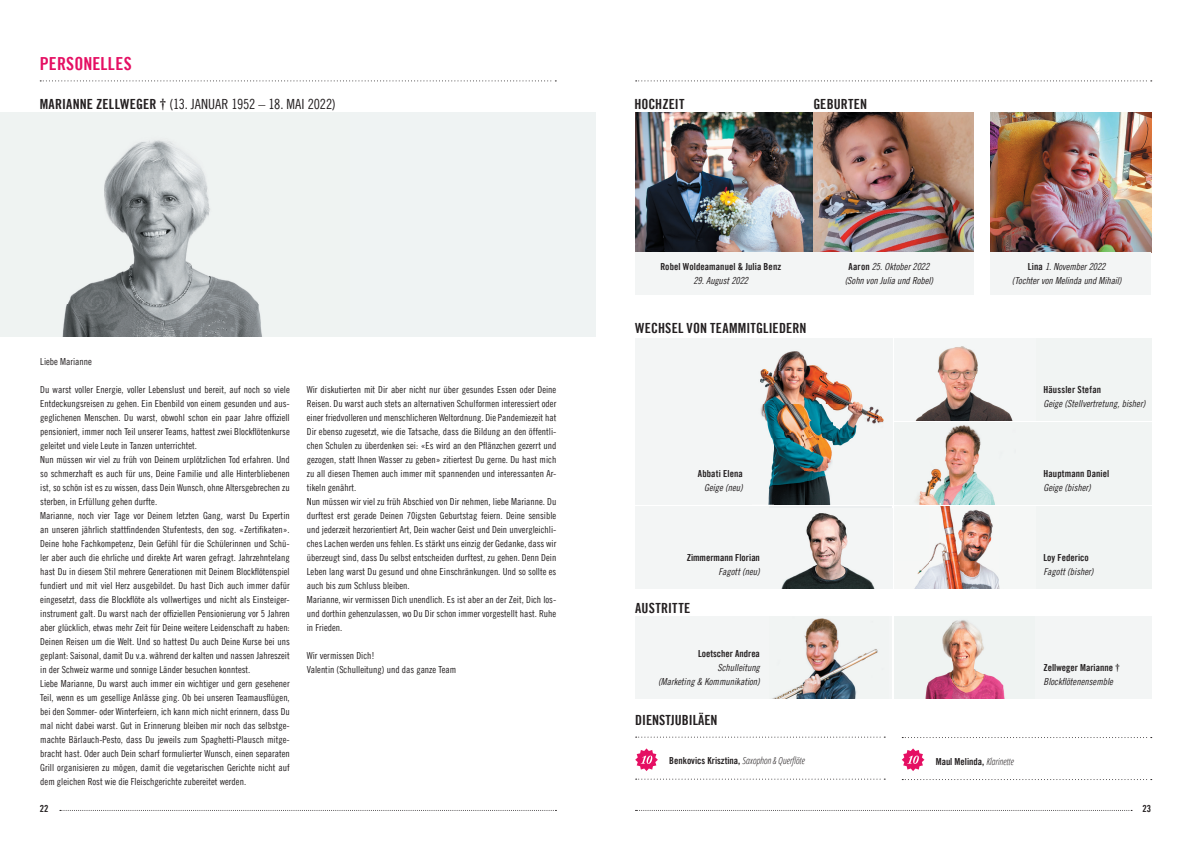
<style>
.page{position:relative;width:1191px;height:842px;background:#fff}
.page>*{position:absolute;margin:0;border:0;box-sizing:border-box;transform-origin:0 0}
.t1{font:18px "Trade Gothic LT Bold Cond Twenty";letter-spacing:.01em;color:#e50f63}
.t2{font:14px "Trade Gothic LT Bold Cond Twenty";letter-spacing:.005em;color:#231f20}
.t3{font:14px "Trade Gothic LT Cond Eighteen";letter-spacing:-.005em;color:#231f20}
.t4{font:9.7px/14px "Trade Gothic LT Cond Eighteen";color:#231f20}
.t5{font:9.7px/14px "Trade Gothic LT Cond Eighteen Obl";color:#231f20;text-align:center}
.t6{font:9.7px "Trade Gothic LT Bold Cond Twenty";color:#231f20}
.s1{font-family:"Trade Gothic LT Bold Cond Twenty"}
.s2{font-family:"Open Sans Condensed";font-weight:300;font-style:italic}
</style>
<div class="page">
<svg style="left:40px;top:80px;width:516px;height:1px"></svg>
<svg style="left:635px;top:80px;width:516px;height:1px"></svg>
<svg style="left:60px;top:810px;width:496px;height:1px"></svg>
<svg style="left:635px;top:810px;width:497px;height:1px"></svg>
<div style="left:0;top:113px;width:595px;height:224px;background:#eff3f3"></div>
<img style="left:62px;top:140px;width:200px;height:197px">
<div style="left:751px;top:506px;width:141px;height:83px;background:#f3f5f5"></div>
<img style="left:781px;top:513px;width:94px;height:76px">
<div style="left:635px;top:506px;width:133px;height:83px;background:#f3f5f5"></div>
<svg style="left:635px;top:737px;width:250px;height:1px"></svg>
<svg style="left:635px;top:779px;width:250px;height:1px"></svg>
<svg style="left:902px;top:737px;width:249px;height:1px"></svg>
<svg style="left:902px;top:779px;width:249px;height:1px"></svg>
<div style="left:1035px;top:338px;width:116px;height:83px;background:#f1f4f3"></div>
<div style="left:1035px;top:422px;width:116px;height:83px;background:#f1f4f3"></div>
<div style="left:1035px;top:506px;width:116px;height:83px;background:#f1f4f3"></div>
<div style="left:635px;top:338px;width:116px;height:167px;background:#f3f5f5"></div>
<div style="left:751px;top:617px;width:141px;height:82px;background:#f3f5f5"></div>
<img style="left:772px;top:618px;width:106px;height:81px">
<img style="left:894px;top:338px;width:141px;height:83px">
<img style="left:894px;top:422px;width:141px;height:83px">
<img style="left:913px;top:506px;width:91px;height:83px">
<img style="left:751px;top:338px;width:141px;height:133px">
<img style="left:751px;top:471px;width:141px;height:34px">
<img style="left:635px;top:113px;width:338px;height:140px">
<img style="left:990px;top:113px;width:161px;height:140px">
<img style="left:894px;top:617px;width:141px;height:82px">
<div style="left:1035px;top:617px;width:116px;height:82px;background:#f3f5f5"></div>
<svg style="left:635px;top:748px;width:23px;height:23px"></svg>
<svg style="left:901px;top:748px;width:23px;height:23px"></svg>
<div style="left:635px;top:253px;width:180px;height:42px;background:#f3f5f5"></div>
<div style="left:813px;top:253px;width:160px;height:42px;background:#f3f5f5"></div>
<div style="left:990px;top:253px;width:161px;height:42px;background:#f3f5f5"></div>
<div style="left:635px;top:617px;width:133px;height:82px;background:#f3f5f5"></div>
<h1 class="t1" style="left:40px;top:52px;width:93px">PERSONELLES</h1>
<h2 class="t3" style="left:40px;top:96px;width:298px"><span class="s1">MARIANNE ZELLWEGER †</span> (13. JANUAR 1952 – 18. MAI 2022)</h2>
<p class="t4" style="left:40px;top:354px;width:53px">Liebe Marianne</p>
<p class="t4" style="left:40px;top:382px;width:251px">Du warst voller Energie, voller Lebenslust und bereit, auf noch so viele Entdeckungsreisen zu gehen. Ein Ebenbild von einem gesunden und aus&shy;geglichenen Menschen. Du warst, obwohl schon ein paar Jahre offiziell pensioniert, immer noch Teil unserer Teams, hattest zwei Blockflötenkurse geleitet und viele Leute in Tanzen unterrichtet.<br>Nun müssen wir viel zu früh von Deinem urplötzlichen Tod erfahren. Und so schmerzhaft es auch für uns, Deine Familie und alle Hinterbliebenen ist, so schön ist es zu wissen, dass Dein Wunsch, ohne Altersgebrechen zu sterben, in Erfüllung gehen durfte.<br>Marianne, noch vier Tage vor Deinem letzten Gang, warst Du Expertin an unseren jährlich stattfindenden Stufentests, den sog. «Zertifikaten».<br>Deine hohe Fachkompetenz, Dein Gefühl für die Schülerinnen und Schü&shy;ler aber auch die ehrliche und direkte Art waren gefragt. Jahrzehntelang hast Du in diesem Stil mehrere Generationen mit Deinem Blockflötenspiel fundiert und mit viel Herz ausgebildet. Du hast Dich auch immer dafür eingesetzt, dass die Blockflöte als vollwertiges und nicht als Einsteiger&shy;instrument galt. Du warst nach der offiziellen Pensionierung vor 5 Jahren aber glücklich, etwas mehr Zeit für Deine weitere Leidenschaft zu haben:<br>Deinen Reisen um die Welt. Und so hattest Du auch Deine Kurse bei uns geplant: Saisonal, damit Du v.a. während der kalten und nassen Jahreszeit in der Schweiz warme und sonnige Länder besuchen konntest.<br>Liebe Marianne, Du warst auch immer ein wichtiger und gern gesehener Teil, wenn es um gesellige Anlässe ging. Ob bei unseren Teamausflügen, bei den Sommer- oder Winterfeiern, ich kann mich nicht erinnern, dass Du mal nicht dabei warst. Gut in Erinnerung bleiben mir noch das selbstge&shy;machte Bärlauch-Pesto, dass Du jeweils zum Spaghetti-Plausch mitge&shy;bracht hast. Oder auch Dein scharf formulierter Wunsch, einen separaten Grill organisieren zu mögen, damit die vegetarischen Gerichte nicht auf dem gleichen Rost wie die Fleischgerichte zubereitet werden.</p>
<p class="t4" style="left:307px;top:382px;width:251px">Wir diskutierten mit Dir aber nicht nur über gesundes Essen oder Deine Reisen. Du warst auch stets an alternativen Schulformen interessiert oder einer friedvolleren und menschlicheren Weltordnung. Die Pandemiezeit hat Dir ebenso zugesetzt, wie die Tatsache, dass die Bildung an den öffentli&shy;chen Schulen zu überdenken sei: «Es wird an den Pflänzchen gezerrt und gezogen, statt Ihnen Wasser zu geben» zitiertest Du gerne. Du hast mich zu all diesen Themen auch immer mit spannenden und interessanten Ar&shy;tikeln genährt.<br>Nun müssen wir viel zu früh Abschied von Dir nehmen, liebe Marianne. Du durftest erst gerade Deinen 70igsten Geburtstag feiern. Deine sensible und jederzeit herzorientiert Art, Dein wacher Geist und Dein unvergleichli&shy;ches Lachen werden uns fehlen. Es stärkt uns einzig der Gedanke, dass wir überzeugt sind, dass Du selbst entscheiden durftest, zu gehen. Denn Dein Leben lang warst Du gesund und ohne Einschränkungen. Und so sollte es auch bis zum Schluss bleiben.<br>Marianne, wir vermissen Dich unendlich. Es ist aber an der Zeit, Dich los&shy;und dorthin gehenzulassen, wo Du Dir schon immer vorgestellt hast. Ruhe in Frieden.</p>
<p class="t4" style="left:307px;top:648px;width:151px">Wir vermissen Dich!<br>Valentin (Schulleitung) und das ganze Team</p>
<h2 class="t2" style="left:634px;top:95px;width:52px">HOCHZEIT</h2>
<h2 class="t2" style="left:813px;top:95px;width:55px">GEBURTEN</h2>
<p class="t6" style="left:660px;top:261px;width:122px">Robel Woldeamanuel &amp; Julia Benz</p>
<p class="t5" style="left:693px;top:274px;width:56px">29. August 2022</p>
<h2 class="t2" style="left:635px;top:319px;width:173px">WECHSEL VON TEAMMITGLIEDERN</h2>
<p class="t6" style="left:698px;top:467px;width:47px">Abbati Elena</p>
<p class="t5" style="left:704px;top:480px;width:40px">Geige (neu)</p>
<p class="t6" style="left:686px;top:551px;width:75px">Zimmermann Florian</p>
<p class="t5" style="left:718px;top:564px;width:43px">Fagott (neu)</p>
<h2 class="t2" style="left:635px;top:599px;width:57px">AUSTRITTE</h2>
<p class="t6" style="left:698px;top:648px;width:63px">Loetscher Andrea</p>
<p class="t5" style="left:658px;top:660px;width:103px;text-align:right">Schulleitung<br>(Marketing &amp; Kommunikation)</p>
<h2 class="t2" style="left:635px;top:711px;width:84px">DIENSTJUBILÄEN</h2>
<p class="t5" style="left:844px;top:260px;width:90px"><span class="s1">Aaron</span> 25. Oktober 2022 (Sohn von Julia und Robel)</p>
<p class="t5" style="left:1012px;top:260px;width:111px"><span class="s1">Lina</span> 1. November 2022<br>(Tochter von Melinda und Mihail)</p>
<p class="t6" style="left:1043px;top:383px;width:59px">Häussler Stefan</p>
<p class="t5" style="left:1043px;top:396px;width:103px">Geige (Stellvertretung, bisher)</p>
<p class="t6" style="left:1043px;top:467px;width:67px">Hauptmann Daniel</p>
<p class="t5" style="left:1043px;top:480px;width:49px">Geige (bisher)</p>
<p class="t6" style="left:1043px;top:551px;width:47px">Loy Federico</p>
<p class="t5" style="left:1043px;top:564px;width:52px">Fagott (bisher)</p>
<p class="t6" style="left:1043px;top:662px;width:78px">Zellweger Marianne †</p>
<p class="t5" style="left:1043px;top:674px;width:71px">Blockflötenensemble</p>
<p class="t6" style="left:669px;top:755px;width:137px">Benkovics Krisztina, <span class="s2">Saxophon &amp; Querflöte</span></p>
<p class="t6" style="left:935px;top:755px;width:80px">Maul Melinda, <span class="s2">Klarinette</span></p>
<p class="t6" style="left:40px;top:803px;width:10px">22</p>
<p class="t6" style="left:1142px;top:803px;width:10px">23</p>
</div>
